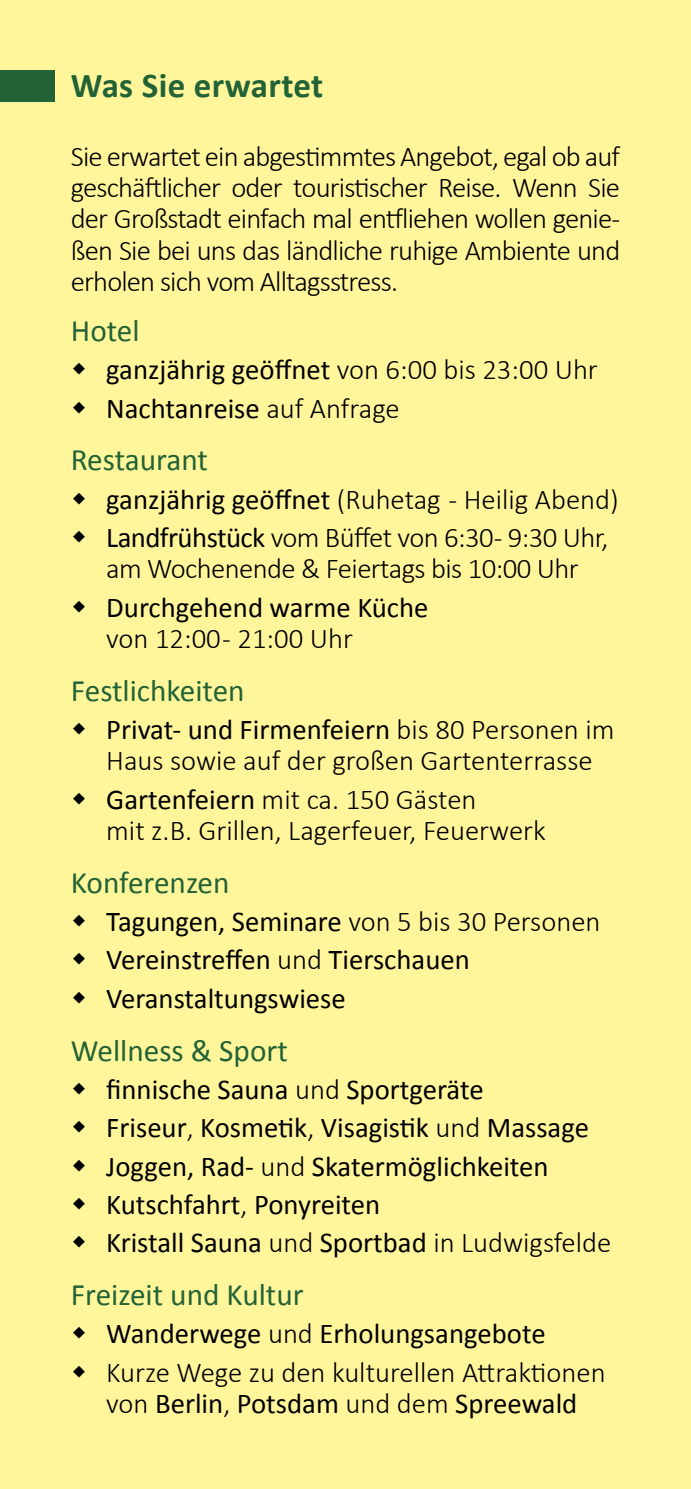
<style>
.page{position:relative;width:691px;height:1489px;background:#fff}
.page>*{position:absolute;margin:0;border:0;box-sizing:border-box;transform-origin:0 0}
.t1{font:700 35px "Calibri";letter-spacing:.01em;color:#226236}
.t2{font:31.25px "Calibri";color:#226236}
.t3{font:300 28.75px/31.2px "Calibri";letter-spacing:-.01em;color:#000}
.t4{font:28.75px/38.2px "Calibri";color:#000}
.s1{font-weight:300}
.s2{font-weight:400}
</style>
<div class="page">
<div style="left:0;top:0;width:691px;height:1488px;background:#fff69b"></div>
<div style="left:0;top:70px;width:55px;height:32px;background:#226236"></div>
<p class="t1" style="left:71px;top:63px;width:254px">Was Sie erwartet</p>
<p class="t3" style="left:71px;top:140px;width:551px;text-align:justify">Sie erwartet ein abgestimmtes Angebot, egal ob auf geschäftlicher oder touristischer Reise. Wenn Sie der Großstadt einfach mal entfliehen wollen genie&shy;ßen Sie bei uns das ländliche ruhige Ambiente und erholen sich vom Alltagsstress.</p>
<p class="t2" style="left:71px;top:311px;width:70px">Hotel</p>
<p class="t4" style="left:106px;top:351px;width:493px">ganzjährig geöffnet <span class="s1">von 6:00 bis 23:00 Uhr<br></span>Nachtanreise <span class="s1">auf Anfrage</span></p>
<p class="t2" style="left:71px;top:440px;width:139px">Restaurant</p>
<p class="t3" style="left:106px;top:480px;width:514px;line-height:38.2px"><span class="s2">ganzjährig geöffnet</span> (Ruhetag - Heilig Abend)<br><span class="s2">Landfrühstück</span> vom Büffet von 6:30 - 9:30 Uhr,</p>
<p class="t3" style="left:106px;top:553px;width:474px">am Wochenende &amp; Feiertags bis 10:00 Uhr</p>
<p class="t4" style="left:106px;top:588px;width:324px">Durchgehend warme Küche</p>
<p class="t3" style="left:106px;top:622px;width:248px">von 12:00 - 21:00 Uhr</p>
<p class="t2" style="left:71px;top:670px;width:175px">Festlichkeiten</p>
<p class="t3" style="left:106px;top:713px;width:510px"><span class="s2">Privat- und Firmenfeiern</span> bis 80 Personen im<br>Haus sowie auf der großen Gartenterrasse</p>
<p class="t3" style="left:106px;top:783px;width:441px"><span class="s2">Gartenfeiern</span> mit ca. 150 Gästen<br>mit z.B. Grillen, Lagerfeuer, Feuerwerk</p>
<p class="t2" style="left:71px;top:862px;width:160px">Konferenzen</p>
<p class="t4" style="left:106px;top:902px;width:496px">Tagungen, Seminare <span class="s1">von 5 bis 30 Personen<br></span>Vereinstreffen <span class="s1">und</span> Tierschauen<br>Veranstaltungswiese</p>
<p class="t2" style="left:71px;top:1030px;width:218px">Wellness &amp; Sport</p>
<p class="t4" style="left:106px;top:1070px;width:507px">finnische Sauna <span class="s1">und</span> Sportgeräte<br>Friseur<span class="s1">,</span> Kosmetik<span class="s1">,</span> Visagistik <span class="s1">und</span> Massage Joggen, Rad- <span class="s1">und</span> Skatermöglichkeiten Kutschfahrt<span class="s1">,</span> Ponyreiten<br>Kristall Sauna <span class="s1">und</span> Sportbad <span class="s1">in Ludwigsfelde</span></p>
<p class="t2" style="left:71px;top:1274px;width:234px">Freizeit und Kultur</p>
<p class="t3" style="left:106px;top:1314px;width:501px;line-height:38.2px"><span class="s2">Wanderwege</span> und <span class="s2">Erholungsangebote<br></span>Kurze Wege zu den kulturellen Attraktionen</p>
<p class="t4" style="left:106px;top:1384px;width:473px"><span class="s1">von</span> Berlin<span class="s1">,</span> Potsdam <span class="s1">und dem</span> Spreewald</p>
</div>
